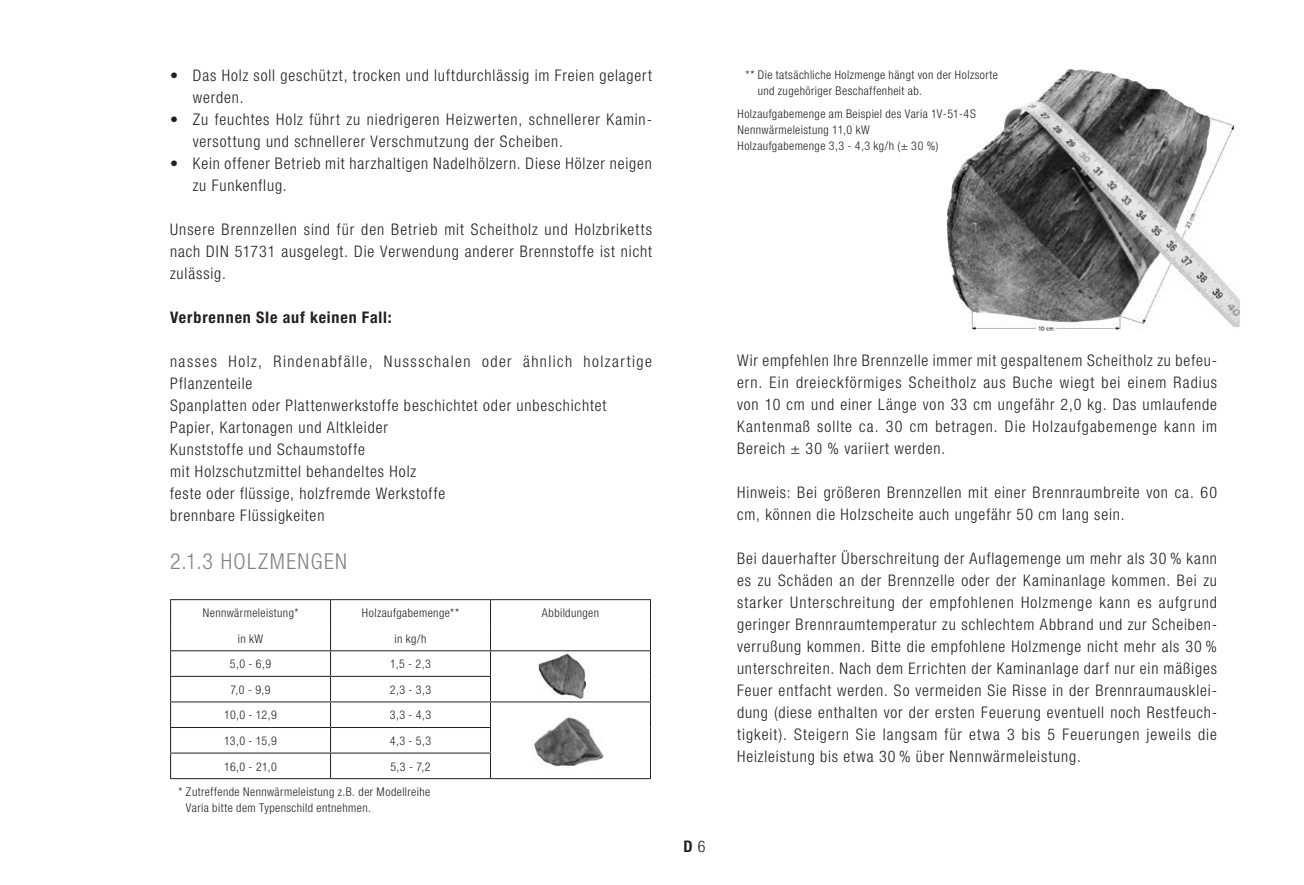
<style>
.page{position:relative;width:1304px;height:885px;background:#fff}
.page>*{position:absolute;margin:0;border:0;box-sizing:border-box;transform-origin:0 0}
.t1{font:300 condensed 22px "Helvetica Neue";letter-spacing:.065em;color:#808285}
.t2{font:300 condensed 16px/22px "Helvetica Neue";letter-spacing:.055em;color:#231f20}
.t3{font:700 condensed 16px "Helvetica Neue";letter-spacing:.055em;color:#231f20}
.t4{font:300 condensed 12px/16px "Helvetica Neue";letter-spacing:.035em;color:#231f20}
.s1{font-weight:300}
</style>
<div class="page">
<hr style="left:170px;top:599px;width:161px;height:1px;background:#231f20">
<hr style="left:331px;top:599px;width:160px;height:1px;background:#231f20">
<hr style="left:491px;top:599px;width:160px;height:1px;background:#231f20">
<hr style="left:170px;top:650px;width:161px;height:1px;background:#231f20">
<hr style="left:331px;top:650px;width:160px;height:1px;background:#231f20">
<hr style="left:491px;top:650px;width:160px;height:1px;background:#231f20">
<hr style="left:170px;top:675px;width:161px;height:1px;background:#231f20">
<hr style="left:331px;top:675px;width:160px;height:1px;background:#231f20">
<hr style="left:170px;top:701px;width:161px;height:1px;background:#231f20">
<hr style="left:331px;top:701px;width:160px;height:1px;background:#231f20">
<hr style="left:491px;top:701px;width:160px;height:1px;background:#231f20">
<hr style="left:170px;top:727px;width:161px;height:1px;background:#231f20">
<hr style="left:331px;top:727px;width:160px;height:1px;background:#231f20">
<hr style="left:170px;top:752px;width:161px;height:1px;background:#231f20">
<svg style="left:170px;top:600px;width:1px;height:178px"></svg>
<hr style="left:331px;top:752px;width:160px;height:1px;background:#231f20">
<svg style="left:330px;top:600px;width:1px;height:178px"></svg>
<svg style="left:490px;top:600px;width:1px;height:178px"></svg>
<svg style="left:650px;top:600px;width:1px;height:178px"></svg>
<hr style="left:170px;top:778px;width:161px;height:1px;background:#231f20">
<hr style="left:331px;top:778px;width:160px;height:1px;background:#231f20">
<hr style="left:491px;top:778px;width:160px;height:1px;background:#231f20">
<img style="left:538px;top:653px;width:52px;height:46px">
<img style="left:533px;top:717px;width:71px;height:50px">
<img style="left:947px;top:69px;width:293px;height:263px">
<p class="t2" style="left:193px;top:64px;width:461px;text-indent:-23px">• Das Holz soll geschützt, trocken und luftdurchlässig im Freien gelagert werden.</p>
<p class="t2" style="left:193px;top:108px;width:459px;text-indent:-23px">• Zu feuchtes Holz führt zu niedrigeren Heizwerten, schnellerer Kamin&shy;versottung und schnellerer Verschmutzung der Scheiben.</p>
<p class="t2" style="left:193px;top:152px;width:461px;text-indent:-23px">• Kein offener Betrieb mit harzhaltigen Nadelhölzern. Diese Hölzer neigen zu Funkenflug.</p>
<p class="t2" style="left:170px;top:218px;width:483px;text-align:justify">Unsere Brennzellen sind für den Betrieb mit Scheitholz und Holzbriketts nach DIN 51731 ausgelegt. Die Verwendung anderer Brennstoffe ist nicht zulässig.</p>
<p class="t3" style="left:170px;top:307px;width:223px">Verbrennen SIe auf keinen Fall:</p>
<p class="t2" style="left:170px;top:350px;width:483px">nasses Holz, Rindenabfälle, Nussschalen oder ähnlich holzartige Pflanzenteile<br>Spanplatten oder Plattenwerkstoffe beschichtet oder unbeschichtet Papier, Kartonagen und Altkleider<br>Kunststoffe und Schaumstoffe<br>mit Holzschutzmittel behandeltes Holz<br>feste oder flüssige, holzfremde Werkstoffe<br>brennbare Flüssigkeiten</p>
<h1 class="t1" style="left:170px;top:548px;width:178px">2.1.3 HOLZMENGEN</h1>
<p class="t4" style="left:203px;top:604px;width:97px">Nennwärmeleistung*</p>
<p class="t4" style="left:362px;top:604px;width:99px">Holzaufgabemenge**</p>
<p class="t4" style="left:542px;top:604px;width:59px">Abbildungen</p>
<p class="t4" style="left:238px;top:630px;width:27px">in kW</p>
<p class="t4" style="left:395px;top:630px;width:33px">in kg/h</p>
<p class="t4" style="left:230px;top:656px;width:43px">5,0 - 6,9</p>
<p class="t4" style="left:390px;top:656px;width:42px">1,5 - 2,3</p>
<p class="t4" style="left:231px;top:681px;width:42px">7,0 - 9,9</p>
<p class="t4" style="left:390px;top:681px;width:43px">2,3 - 3,3</p>
<p class="t4" style="left:224px;top:707px;width:54px">10,0 - 12,9</p>
<p class="t4" style="left:390px;top:707px;width:43px">3,3 - 4,3</p>
<p class="t4" style="left:224px;top:732px;width:54px">13,0 - 15,9</p>
<p class="t4" style="left:390px;top:732px;width:43px">4,3 - 5,3</p>
<p class="t4" style="left:224px;top:758px;width:54px">16,0 - 21,0</p>
<p class="t4" style="left:179px;top:753px;width:254px;line-height:25.6px;text-align:right">5,3 - 7,2<br>* Zutreffende Nennwärmeleistung z.B. der Modellreihe</p>
<p class="t4" style="left:186px;top:799px;width:187px">Varia bitte dem Typenschild entnehmen.</p>
<p class="t4" style="left:758px;top:66px;width:242px;text-indent:-12px">** Die tatsächliche Holzmenge hängt von der Holzsorte und zugehöriger Beschaffenheit ab.</p>
<p class="t4" style="left:738px;top:106px;width:240px">Holzaufgabemenge am Beispiel des Varia 1V-51-4S<br>Nennwärmeleistung 11,0 kW<br>Holzaufgabemenge 3,3 - 4,3 kg/h (± 30 %)</p>
<p class="t3" style="left:683px;top:836px;width:24px">D <span class="s1">6</span></p>
<p class="t2" style="left:737px;top:349px;width:482px;text-align:justify">Wir empfehlen Ihre Brennzelle immer mit gespaltenem Scheitholz zu befeu&shy;ern. Ein dreieckförmiges Scheitholz aus Buche wiegt bei einem Radius von 10 cm und einer Länge von 33 cm ungefähr 2,0 kg. Das umlaufende Kantenmaß sollte ca. 30 cm betragen. Die Holzaufgabemenge kann im Bereich ± 30 % variiert werden.</p>
<p class="t2" style="left:737px;top:481px;width:481px">Hinweis: Bei größeren Brennzellen mit einer Brennraumbreite von ca. 60 cm, können die Holzscheite auch ungefähr 50 cm lang sein.</p>
<p class="t2" style="left:737px;top:547px;width:482px;text-align:justify">Bei dauerhafter Überschreitung der Auflagemenge um mehr als 30 % kann es zu Schäden an der Brennzelle oder der Kaminanlage kommen. Bei zu starker Unterschreitung der empfohlenen Holzmenge kann es aufgrund geringer Brennraumtemperatur zu schlechtem Abbrand und zur Scheiben&shy;verrußung kommen. Bitte die empfohlene Holzmenge nicht mehr als 30 % unterschreiten. Nach dem Errichten der Kaminanlage darf nur ein mäßiges Feuer entfacht werden. So vermeiden Sie Risse in der Brennraumausklei&shy;dung (diese enthalten vor der ersten Feuerung eventuell noch Restfeuch&shy;tigkeit). Steigern Sie langsam für etwa 3 bis 5 Feuerungen jeweils die Heizleistung bis etwa 30 % über Nennwärmeleistung.</p>
</div>
